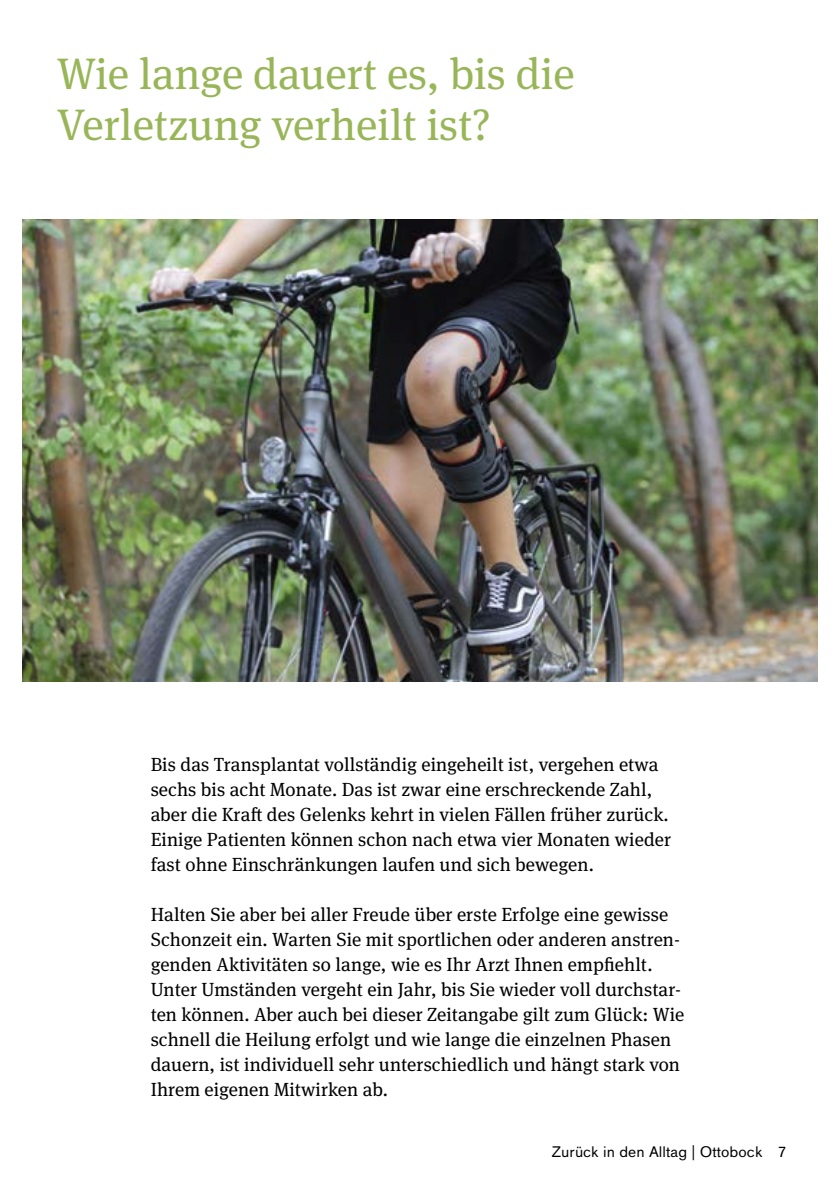
<style>
.page{position:relative;width:840px;height:1191px;background:#fff}
.page>*{position:absolute;margin:0;border:0;box-sizing:border-box;transform-origin:0 0}
.t1{font:44px/51px "OBO Serif";color:#98b658}
.t2{font:19px/25px "OBO Serif";letter-spacing:.005em;color:#000}
.t3{font:15px "OBO Sans";letter-spacing:.005em;color:#000}
</style>
<div class="page">
<img style="left:23px;top:219px;width:793px;height:463px">
<h1 class="t1" style="left:57px;top:48px;width:519px">Wie lange dauert es, bis die<br>Verletzung verheilt ist?</h1>
<p class="t2" style="left:151px;top:752px;width:521px">Bis das Transplantat vollständig eingeheilt ist, vergehen etwa sechs bis acht Monate. Das ist zwar eine erschreckende Zahl, aber die Kraft des Gelenks kehrt in vielen Fällen früher zurück.<br>Einige Patienten können schon nach etwa vier Monaten wieder fast ohne Einschränkungen laufen und sich bewegen.</p>
<p class="t2" style="left:151px;top:902px;width:535px">Halten Sie aber bei aller Freude über erste Erfolge eine gewisse Schonzeit ein. Warten Sie mit sportlichen oder anderen anstren&shy;genden Aktivitäten so lange, wie es Ihr Arzt Ihnen empfiehlt.<br>Unter Umständen vergeht ein Jahr, bis Sie wieder voll durchstar&shy;ten können. Aber auch bei dieser Zeitangabe gilt zum Glück: Wie schnell die Heilung erfolgt und wie lange die einzelnen Phasen dauern, ist individuell sehr unterschiedlich und hängt stark von Ihrem eigenen Mitwirken ab.</p>
<p class="t3" style="left:551px;top:1143px;width:236px">Zurück in den Alltag | Ottobock 7</p>
</div>
